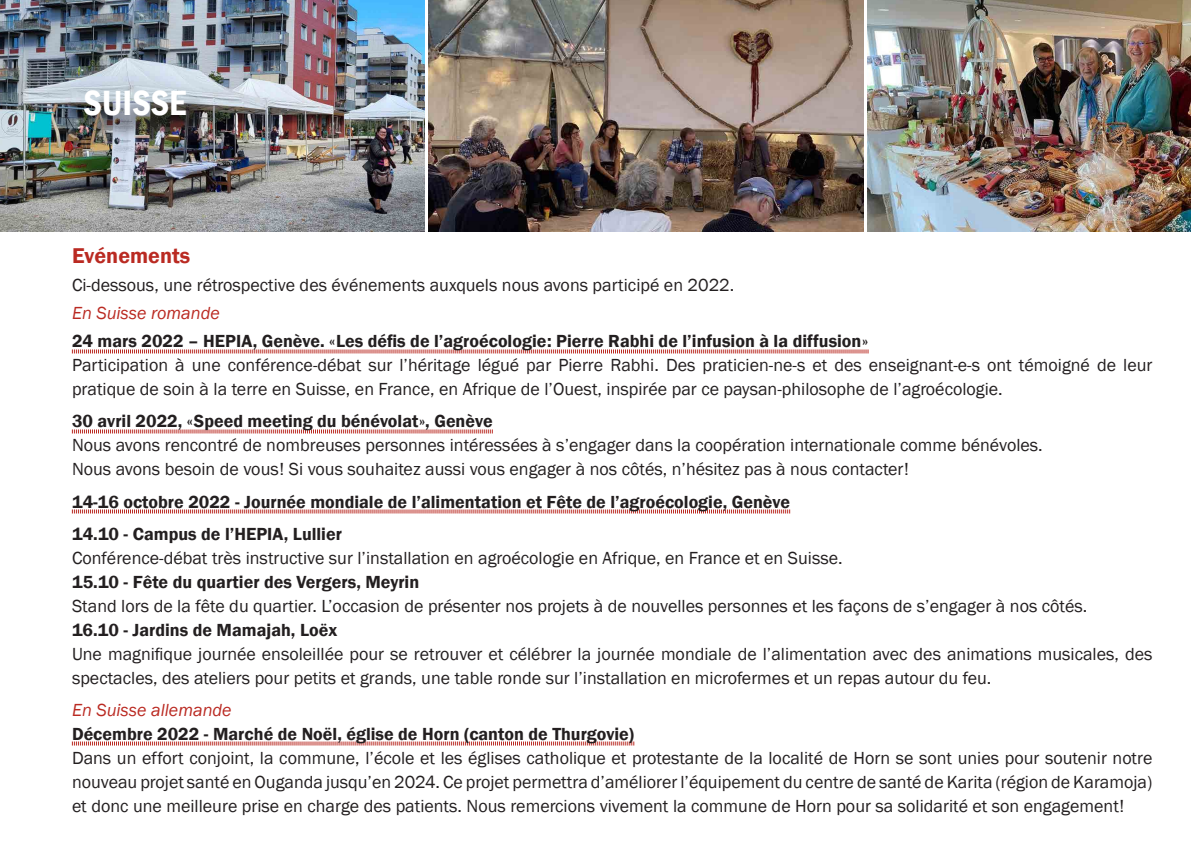
<style>
.page{position:relative;width:1191px;height:842px;background:#fff}
.page>*{position:absolute;margin:0;border:0;box-sizing:border-box;transform-origin:0 0}
.t1{font:600 condensed 36px "Franklin Gothic";color:#fff}
.t2{font:600 22px "Franklin Gothic";color:#ba2a22}
.t3{font:18px/24px "Franklin Gothic";color:#231f20}
.t4{font:600 18px "Franklin Gothic";color:#231f20}
.t5{font:italic 18px "Franklin Gothic";color:#ba2a22}
</style>
<div class="page">
<img style="left:0;top:0;width:424px;height:231px">
<img style="left:428px;top:0;width:435px;height:231px">
<div style="left:88px;top:95px;width:123px;height:45px;background:#231f20;opacity:.75"></div>
<svg style="left:72px;top:349px;width:796px;height:5px;background:#e2a9a6"></svg>
<svg style="left:72px;top:429px;width:421px;height:5px;background:#e2a9a6"></svg>
<svg style="left:72px;top:509px;width:718px;height:5px"></svg>
<svg style="left:72px;top:741px;width:562px;height:5px;background:#e2a9a6"></svg>
<img style="left:867px;top:0;width:324px;height:231px">
<p class="t1" style="left:83px;top:79px;width:104px">SUISSE</p>
<p class="t2" style="left:72px;top:243px;width:120px">Evénements</p>
<p class="t3" style="left:72px;top:274px;width:664px">Ci-dessous, une rétrospective des événements auxquels nous avons participé en 2022.</p>
<p class="t5" style="left:72px;top:302px;width:149px">En Suisse romande</p>
<p class="t4" style="left:72px;top:330px;width:798px">24 mars 2022 – HEPIA, Genève. «Les défis de l’agroécologie: Pierre Rabhi de l’infusion à la diffusion»</p>
<p class="t3" style="left:72px;top:354px;width:1082px">Participation à une conférence-débat sur l’héritage légué par Pierre Rabhi. Des praticien-ne-s et des enseignant-e-s ont témoigné de leur pratique de soin à la terre en Suisse, en France, en Afrique de l’Ouest, inspirée par ce paysan-philosophe de l’agroécologie.</p>
<p class="t4" style="left:72px;top:410px;width:422px">30 avril 2022, «Speed meeting du bénévolat», Genève</p>
<p class="t3" style="left:72px;top:434px;width:972px">Nous avons rencontré de nombreuses personnes intéressées à s’engager dans la coopération internationale comme bénévoles.</p>
<p class="t3" style="left:72px;top:458px;width:838px">Nous avons besoin de vous! Si vous souhaitez aussi vous engager à nos côtés, n’hésitez pas à nous contacter!</p>
<p class="t4" style="left:72px;top:490px;width:719px">14-16 octobre 2022 - Journée mondiale de l’alimentation et Fête de l’agroécologie, Genève</p>
<p class="t4" style="left:72px;top:522px;width:271px">14.10 - Campus de l’HEPIA, Lullier</p>
<p class="t3" style="left:72px;top:546px;width:772px">Conférence-débat très instructive sur l’installation en agroécologie en Afrique, en France et en Suisse.</p>
<p class="t4" style="left:72px;top:570px;width:349px">15.10 - Fête du quartier des Vergers, Meyrin</p>
<p class="t3" style="left:72px;top:594px;width:1017px">Stand lors de la fête du quartier. L’occasion de présenter nos projets à de nouvelles personnes et les façons de s’engager à nos côtés.</p>
<p class="t4" style="left:72px;top:618px;width:267px">16.10 - Jardins de Mamajah, Loëx</p>
<p class="t3" style="left:72px;top:642px;width:1082px">Une magnifique journée ensoleillée pour se retrouver et célébrer la journée mondiale de l’alimentation avec des animations musicales, des spectacles, des ateliers pour petits et grands, une table ronde sur l’installation en microfermes et un repas autour du feu.</p>
<p class="t5" style="left:72px;top:698px;width:161px">En Suisse allemande</p>
<p class="t4" style="left:72px;top:722px;width:563px">Décembre 2022 - Marché de Noël, église de Horn (canton de Thurgovie)</p>
<p class="t3" style="left:72px;top:746px;width:1082px;text-align:justify">Dans un effort conjoint, la commune, l’école et les églises catholique et protestante de la localité de Horn se sont unies pour soutenir notre nouveau projet santé en Ouganda jusqu’en 2024. Ce projet permettra d’améliorer l’équipement du centre de santé de Karita (région de Karamoja) et donc une meilleure prise en charge des patients. Nous remercions vivement la commune de Horn pour sa solidarité et son engagement!</p>
</div>
